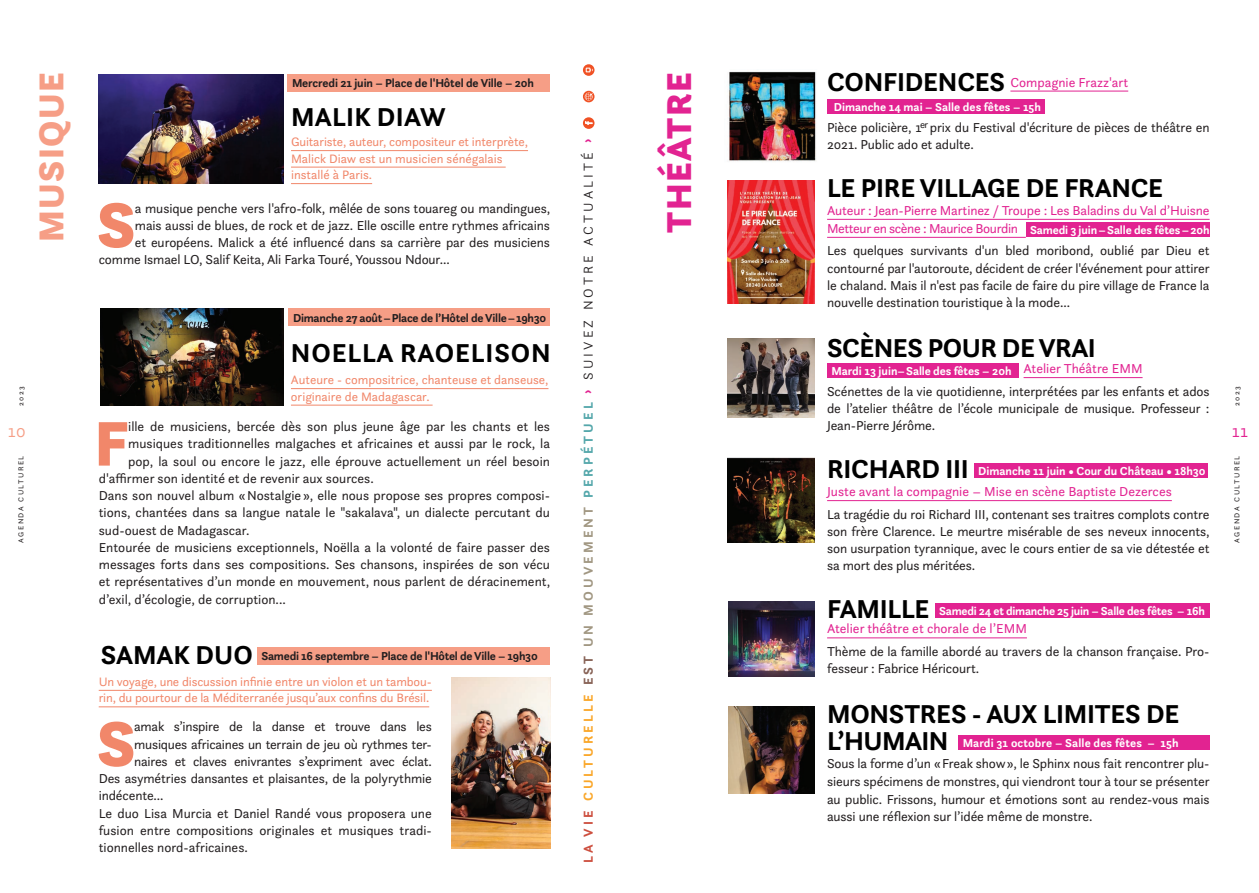
<style>
.page{position:relative;width:1259px;height:893px;background:#fff}
.page>*{position:absolute;margin:0;border:0;box-sizing:border-box;transform-origin:0 0}
.T_COURANT{font:900 65.7px "Questa Sans";color:#f1876a}
.t1{font:900 36px "Questa Sans";letter-spacing:.04em;color:#f69e86}
.t2{font:900 36px "Questa Sans";letter-spacing:.04em;color:#e22391}
.t3{font:700 27px/27px "Questa Sans";letter-spacing:-.01em;color:#000}
.t4{font:700 27px "Questa Sans";letter-spacing:.03em;color:#000}
.t5{font:700 27px "Questa Sans";letter-spacing:.01em;color:#000}
.t6{font:300 18px "Questa Sans";color:#f69e86}
.t7{font:300 18px "Questa Sans";color:#e22391}
.T_COURANT-2{font:13.5px/17.2px "Questa Sans";letter-spacing:-.01em;color:#231f20;text-align:justify}
.T_COURANT-3{font:13.5px/18px "Questa Sans";letter-spacing:-.005em;color:#e22391}
.T1{font:300 13.5px "Questa Sans";letter-spacing:.23em;color:#231f20}
.T_COURANT-4{font:12.75px/16.5px "Questa Sans";letter-spacing:-.01em;color:#f1876a}
.T_COURANT-5{font:700 12px "Questa Sans";letter-spacing:-.005em;color:#fff}
.T_COURANT-6{font:700 12px "Questa Sans";letter-spacing:-.02em;color:#231f20}
.t8{font:7.5px "Questa Sans";letter-spacing:.2em;color:#231f20}
.s1{font-weight:700;font-size:27px;color:#000}
.s2{font-weight:700;color:#cd4f3f}
.s3{font-weight:700;color:#faa72a}
.s4{font-weight:700;color:#876256}
.s5{font-weight:700;color:#a19782}
.s6{font-weight:700;color:#54a7ab}
.s7{font-weight:700;color:#e22391}
</style>
<div class="page">
<img style="left:99px;top:74px;width:185px;height:110px">
<hr style="left:291px;top:388px;width:257px;height:1px;background:#f1876a">
<hr style="left:291px;top:405px;width:141px;height:1px;background:#f1876a">
<hr style="left:99px;top:690px;width:333px;height:1px;background:#f1876a">
<hr style="left:99px;top:706px;width:330px;height:1px;background:#f1876a">
<img style="left:101px;top:309px;width:183px;height:96px">
<img style="left:451px;top:677px;width:99px;height:172px">
<hr style="left:1010px;top:91px;width:118px;height:1px;background:#e22391">
<hr style="left:827px;top:219px;width:382px;height:1px;background:#e22391">
<hr style="left:827px;top:237px;width:199px;height:1px;background:#e22391">
<hr style="left:1023px;top:377px;width:119px;height:1px;background:#e22391">
<hr style="left:827px;top:500px;width:344px;height:1px;background:#e22391">
<hr style="left:827px;top:637px;width:200px;height:1px;background:#e22391">
<div style="left:827px;top:99px;width:217px;height:15px;background:#e22391"></div>
<div style="left:1026px;top:222px;width:183px;height:15px;background:#e22391"></div>
<div style="left:827px;top:363px;width:191px;height:15px;background:#e22391"></div>
<div style="left:974px;top:463px;width:233px;height:15px;background:#e22391"></div>
<div style="left:935px;top:603px;width:274px;height:15px;background:#e22391"></div>
<div style="left:958px;top:735px;width:251px;height:15px;background:#e22391"></div>
<hr style="left:291px;top:150px;width:237px;height:1px;background:#f1876a">
<hr style="left:291px;top:167px;width:215px;height:1px;background:#f1876a">
<hr style="left:291px;top:183px;width:81px;height:1px;background:#f1876a">
<img style="left:728px;top:71px;width:89px;height:91px">
<img style="left:728px;top:181px;width:86px;height:123px">
<img style="left:728px;top:339px;width:86px;height:78px">
<img style="left:728px;top:457px;width:86px;height:86px">
<img style="left:728px;top:706px;width:86px;height:87px">
<img style="left:728px;top:602px;width:86px;height:74px">
<svg style="left:583px;top:117px;width:11px;height:12px"></svg>
<svg style="left:583px;top:91px;width:11px;height:11px"></svg>
<svg style="left:583px;top:64px;width:11px;height:12px"></svg>
<svg style="left:586px;top:68px;width:7px;height:4px"></svg>
<div style="left:288px;top:74px;width:262px;height:17px;background:#f69e86"></div>
<div style="left:289px;top:309px;width:261px;height:17px;background:#f69e86"></div>
<div style="left:257px;top:647px;width:293px;height:17px;background:#f69e86"></div>
<p class="t1" style="left:28px;top:242px;width:171px;rotate:-90deg">MUSIQUE</p>
<p class="t2" style="left:655px;top:233px;width:162px;rotate:-90deg">THÉÂTRE</p>
<p class="T_COURANT-3" style="left:827px;top:73px;width:303px"><span class="s1">CONFIDENCES</span> Compagnie Frazz'art</p>
<p class="T_COURANT-6" style="left:292px;top:75px;width:243px">Mercredi 21 juin – Place de l'Hôtel de Ville – 20h</p>
<p class="T_COURANT-5" style="left:834px;top:99px;width:208px">Dimanche 14 mai – Salle des fêtes – 15h</p>
<p class="T_COURANT-2" style="left:827px;top:118px;width:384px">Pièce policière, 1<sup>er</sup> prix du Festival d'écriture de pièces de théâtre en<br>2021. Public ado et adulte.</p>
<p class="t3" style="left:827px;top:174px;width:338px">LE PIRE VILLAGE DE FRANCE</p>
<p class="T_COURANT-3" style="left:827px;top:201px;width:384px">Auteur : Jean-Pierre Martinez / Troupe : Les Baladins du Val d’Huisne<br>Metteur en scène : Maurice Bourdin</p>
<p class="t5" style="left:291px;top:99px;width:156px">MALIK DIAW</p>
<p class="T_COURANT-4" style="left:291px;top:133px;width:238px">Guitariste, auteur, compositeur et interprète,<br>Malick Diaw est un musicien sénégalais installé à Paris.</p>
<p class="T1" style="left:580px;top:863px;width:726px;rotate:-90deg"><span class="s2">LA VIE</span> <span class="s3">CULTURELLE</span> <span class="s4">EST</span> <span class="s5">UN MOUVEMENT</span> <span class="s6">PERPÉTUEL</span> <span class="s7">›</span> SUIVEZ NOTRE ACTUALITÉ <span class="s7">›</span></p>
<p class="T_COURANT" style="left:97px;top:182px;width:40px">S</p>
<p class="T_COURANT-2" style="left:135px;top:199px;width:417px">a musique penche vers l'afro-folk, mêlée de sons touareg ou mandingues,</p>
<p class="T_COURANT-2" style="left:135px;top:216px;width:416px">mais aussi de blues, de rock et de jazz. Elle oscille entre rythmes africains</p>
<p class="T_COURANT-2" style="left:135px;top:234px;width:416px">et européens. Malick a été influencé dans sa carrière par des musiciens</p>
<p class="T_COURANT-2" style="left:99px;top:251px;width:352px">comme Ismael LO, Salif Keita, Ali Farka Touré, Youssou Ndour…</p>
<p class="T_COURANT-5" style="left:1030px;top:223px;width:181px">Samedi 3 juin–Salle des fêtes–20h</p>
<p class="T_COURANT-2" style="left:827px;top:242px;width:384px">Les quelques survivants d'un bled moribond, oublié par Dieu et contourné par l'autoroute, décident de créer l'événement pour attirer le chaland. Mais il n'est pas facile de faire du pire village de France la nouvelle destination touristique à la mode…</p>
<p class="t3" style="left:827px;top:334px;width:270px">SCÈNES POUR DE VRAI</p>
<p class="T_COURANT-5" style="left:831px;top:363px;width:182px">Mardi 13 juin–Salle des fêtes – 20h</p>
<p class="T_COURANT-3" style="left:1023px;top:359px;width:120px">Atelier Théâtre EMM</p>
<p class="T_COURANT-2" style="left:827px;top:382px;width:384px">Scénettes de la vie quotidienne, interprétées par les enfants et ados de l’atelier théâtre de l’école municipale de musique. Professeur :<br>Jean-Pierre Jérôme.</p>
<p class="t3" style="left:827px;top:455px;width:143px">RICHARD III</p>
<p class="T_COURANT-5" style="left:978px;top:463px;width:229px">Dimanche 11 juin • Cour du Château • 18h30</p>
<p class="T_COURANT-3" style="left:827px;top:482px;width:346px">Juste avant la compagnie – Mise en scène Baptiste Dezerces</p>
<p class="T_COURANT-2" style="left:827px;top:505px;width:384px">La tragédie du roi Richard III, contenant ses traitres complots contre son frère Clarence. Le meurtre misérable de ses neveux innocents, son usurpation tyrannique, avec le cours entier de sa vie détestée et sa mort des plus méritées.</p>
<p class="t3" style="left:827px;top:595px;width:104px">FAMILLE</p>
<p class="T_COURANT-5" style="left:939px;top:604px;width:267px">Samedi 24 et dimanche 25 juin – Salle des fêtes – 16h</p>
<p class="T_COURANT-3" style="left:827px;top:619px;width:201px">Atelier théâtre et chorale de l’EMM</p>
<p class="T_COURANT-2" style="left:827px;top:642px;width:384px">Thème de la famille abordé au travers de la chanson française. Pro&shy;fesseur : Fabrice Héricourt.</p>
<p class="t3" style="left:827px;top:700px;width:354px">MONSTRES - AUX LIMITES DE<br>L’HUMAIN</p>
<p class="T_COURANT-6" style="left:293px;top:310px;width:255px">Dimanche 27 août–Place de l’Hôtel de Ville–19h30</p>
<p class="t4" style="left:291px;top:336px;width:261px">NOELLA RAOELISON</p>
<p class="T_COURANT-4" style="left:291px;top:371px;width:259px">Auteure - compositrice, chanteuse et danseuse, originaire de Madagascar.</p>
<p class="t8" style="left:16px;top:406px;width:22px;rotate:-90deg">2023</p>
<p class="t8" style="left:1232px;top:406px;width:22px;rotate:-90deg">2023</p>
<p class="T_COURANT" style="left:94px;top:400px;width:36px">F</p>
<p class="T_COURANT-2" style="left:128px;top:418px;width:423px">ille de musiciens, bercée dès son plus jeune âge par les chants et les</p>
<p class="t6" style="left:8px;top:420px;width:20px">10</p>
<p class="t7" style="left:1231px;top:420px;width:18px">11</p>
<p class="T_COURANT-2" style="left:128px;top:435px;width:423px">musiques traditionnelles malgaches et africaines et aussi par le rock, la</p>
<p class="T_COURANT-2" style="left:128px;top:452px;width:423px">pop, la soul ou encore le jazz, elle éprouve actuellement un réel besoin</p>
<p class="T_COURANT-2" style="left:99px;top:469px;width:276px">d'affirmer son identité et de revenir aux sources.</p>
<p class="T_COURANT-2" style="left:99px;top:487px;width:453px">Dans son nouvel album «Nostalgie », elle nous propose ses propres composi&shy;tions, chantées dans sa langue natale le "sakalava", un dialecte percutant du sud-ouest de Madagascar.</p>
<p class="T_COURANT-2" style="left:99px;top:538px;width:453px">Entourée de musiciens exceptionnels, Noëlla a la volonté de faire passer des messages forts dans ses compositions. Ses chansons, inspirées de son vécu et représentatives d’un monde en mouvement, nous parlent de déracinement, d’exil, d’écologie, de corruption...</p>
<p class="t8" style="left:16px;top:543px;width:89px;rotate:-90deg">AGENDA CULTUREL</p>
<p class="t8" style="left:1232px;top:543px;width:89px;rotate:-90deg">AGENDA CULTUREL</p>
<p class="t3" style="left:101px;top:641px;width:154px">SAMAK DUO</p>
<p class="T_COURANT-6" style="left:261px;top:649px;width:278px">Samedi 16 septembre – Place de l'Hôtel de Ville – 19h30</p>
<p class="T_COURANT-4" style="left:99px;top:673px;width:335px">Un voyage, une discussion infinie entre un violon et un tambou&shy;rin, du pourtour de la Méditerranée jusqu’aux confins du Brésil.</p>
<p class="T_COURANT" style="left:97px;top:701px;width:40px">S</p>
<p class="T_COURANT-2" style="left:134px;top:718px;width:299px">amak s’inspire de la danse et trouve dans les musiques africaines un terrain de jeu où rythmes ter&shy;naires et claves enivrantes s’expriment avec éclat.</p>
<p class="T_COURANT-2" style="left:99px;top:770px;width:335px">Des asymétries dansantes et plaisantes, de la polyrythmie indécente…</p>
<p class="T_COURANT-2" style="left:99px;top:804px;width:335px">Le duo Lisa Murcia et Daniel Randé vous proposera une fusion entre compositions originales et musiques tradi&shy;tionnelles nord-africaines.</p>
<p class="T_COURANT-5" style="left:962px;top:736px;width:217px">Mardi 31 octobre – Salle des fêtes – 15h</p>
<p class="T_COURANT-2" style="left:827px;top:755px;width:384px">Sous la forme d’un «Freak show», le Sphinx nous fait rencontrer plu&shy;sieurs spécimens de monstres, qui viendront tour à tour se présenter au public. Frissons, humour et émotions sont au rendez-vous mais aussi une réflexion sur l’idée même de monstre.</p>
</div>
